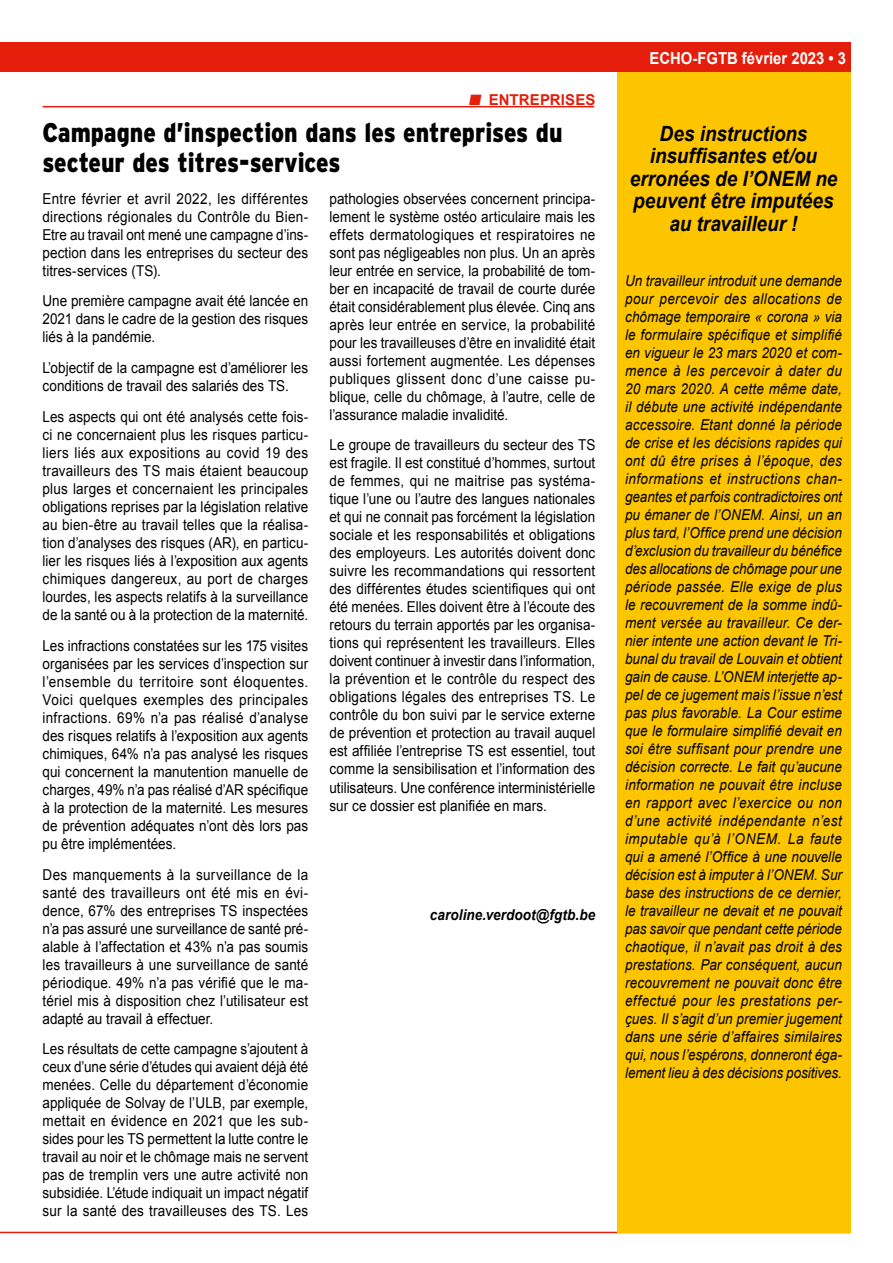
<style>
.page{position:relative;width:893px;height:1263px;background:#fff}
.page>*{position:absolute;margin:0;border:0;box-sizing:border-box;transform-origin:0 0}
.t1{font:900 27px/30px "Interstate";color:#000;scale:.85 1}
.t2{font:italic 700 21px/22.5px "Arial";color:#000;text-align:center;scale:.9 1}
.t3{font:700 16.5px "Arial";color:#fff;scale:.9 1}
.t4{font:15px/18px "Arial";letter-spacing:.005em;color:#000;text-align:justify;scale:.9 1}
.t5{font:italic 15px/18px "Arial";letter-spacing:-.005em;color:#000;text-align:justify;scale:.9 1}
.t6{font:italic 700 15px "Arial";letter-spacing:.005em;color:#000;scale:.9 1}
.t7{font:700 15px "Arial";letter-spacing:.005em;color:#e41e0a}
</style>
<div class="page">
<div style="left:0;top:43px;width:850px;height:29px;background:#e41e0a"></div>
<hr style="left:0;top:1232px;width:850px;height:1px;background:#e41e0a">
<div style="left:617px;top:72px;width:233px;height:1161px;background:#fdc500"></div>
<hr style="left:43px;top:106px;width:551px;height:1px;background:#e41e0a">
<p class="t7" style="left:469px;top:90px;width:128px">■ ENTREPRISES</p>
<h1 class="t1" style="left:43px;top:117px;width:613px">Campagne d’inspection dans les entreprises du secteur des titres-services</h1>
<p class="t4" style="left:43px;top:190px;width:297px">Entre février et avril 2022, les différentes directions régionales du Contrôle du Bien-Etre au travail ont mené une campagne d’ins&shy;pection dans les entreprises du secteur des titres-services (TS).</p>
<p class="t4" style="left:43px;top:292px;width:297px">Une première campagne avait été lancée en 2021 dans le cadre de la gestion des risques liés à la pandémie.</p>
<p class="t4" style="left:43px;top:359px;width:297px">L’objectif de la campagne est d’améliorer les conditions de travail des salariés des TS.</p>
<p class="t4" style="left:43px;top:408px;width:297px">Les aspects qui ont été analysés cette fois&shy;ci ne concernaient plus les risques particu&shy;liers liés aux expositions au covid 19 des travailleurs des TS mais étaient beaucoup plus larges et concernaient les principales obligations reprises par la législation relative au bien-être au travail telles que la réalisa&shy;tion d’analyses des risques (AR), en particu&shy;lier les risques liés à l’exposition aux agents chimiques dangereux, au port de charges lourdes, les aspects relatifs à la surveillance de la santé ou à la protection de la maternité.</p>
<p class="t4" style="left:43px;top:637px;width:297px">Les infractions constatées sur les 175 visites organisées par les services d’inspection sur l’ensemble du territoire sont éloquentes.<br>Voici quelques exemples des principales infractions. 69% n’a pas réalisé d’analyse des risques relatifs à l’exposition aux agents chimiques, 64% n’a pas analysé les risques qui concernent la manutention manuelle de charges, 49% n’a pas réalisé d’AR spécifique à la protection de la maternité. Les mesures de prévention adéquates n’ont dès lors pas pu être implémentées.</p>
<p class="t4" style="left:43px;top:865px;width:297px">Des manquements à la surveillance de la santé des travailleurs ont été mis en évi&shy;dence, 67% des entreprises TS inspectées n’a pas assuré une surveillance de santé pré&shy;alable à l’affectation et 43% n’a pas soumis les travailleurs à une surveillance de santé périodique. 49% n’a pas vérifié que le ma&shy;tériel mis à disposition chez l’utilisateur est adapté au travail à effectuer.</p>
<p class="t4" style="left:43px;top:1040px;width:297px">Les résultats de cette campagne s’ajoutent à ceux d’une série d’études qui avaient déjà été menées. Celle du département d’économie appliquée de Solvay de l’ULB, par exemple, mettait en évidence en 2021 que les sub&shy;sides pour les TS permettent la lutte contre le travail au noir et le chômage mais ne servent pas de tremplin vers une autre activité non subsidiée. L’étude indiquait un impact négatif sur la santé des travailleuses des TS. Les</p>
<p class="t4" style="left:330px;top:190px;width:297px">pathologies observées concernent principa&shy;lement le système ostéo articulaire mais les effets dermatologiques et respiratoires ne sont pas négligeables non plus. Un an après leur entrée en service, la probabilité de tom&shy;ber en incapacité de travail de courte durée était considérablement plus élevée. Cinq ans après leur entrée en service, la probabilité pour les travailleuses d’être en invalidité était aussi fortement augmentée. Les dépenses publiques glissent donc d’une caisse pu&shy;blique, celle du chômage, à l’autre, celle de l’assurance maladie invalidité.</p>
<p class="t4" style="left:330px;top:436px;width:297px">Le groupe de travailleurs du secteur des TS est fragile. Il est constitué d’hommes, surtout de femmes, qui ne maitrise pas systéma&shy;tique l’une ou l’autre des langues nationales et qui ne connait pas forcément la législation sociale et les responsabilités et obligations des employeurs. Les autorités doivent donc suivre les recommandations qui ressortent des différentes études scientifiques qui ont été menées. Elles doivent être à l’écoute des retours du terrain apportés par les organisa&shy;tions qui représentent les travailleurs. Elles doivent continuer à investir dans l’information, la prévention et le contrôle du respect des obligations légales des entreprises TS. Le contrôle du bon suivi par le service externe de prévention et protection au travail auquel est affiliée l’entreprise TS est essentiel, tout comme la sensibilisation et l’information des utilisateurs. Une conférence interministérielle sur ce dossier est planifiée en mars.</p>
<p class="t6" style="left:430px;top:905px;width:185px">caroline.verdoot@fgtb.be</p>
<p class="t3" style="left:649px;top:47px;width:220px">ECHO-FGTB février 2023 • 3</p>
<h2 class="t2" style="left:630px;top:123px;width:232px">Des instructions insuffisantes et/ou erronées de l’ONEM ne peuvent être imputées au travailleur !</h2>
<p class="t5" style="left:625px;top:272px;width:242px">Un travailleur introduit une demande pour percevoir des allocations de chômage temporaire « corona » via le formulaire spécifique et simplifié en vigueur le 23 mars 2020 et com&shy;mence à les percevoir à dater du 20 mars 2020. A cette même date, il débute une activité indépendante accessoire. Etant donné la période de crise et les décisions rapides qui ont dû être prises à l’époque, des informations et instructions chan&shy;geantes et parfois contradictoires ont pu émaner de l’ONEM. Ainsi, un an plus tard, l’Office prend une décision d’exclusion du travailleur du bénéfice des allocations de chômage pour une période passée. Elle exige de plus le recouvrement de la somme indû&shy;ment versée au travailleur. Ce der&shy;nier intente une action devant le Tri&shy;bunal du travail de Louvain et obtient gain de cause. L’ONEM interjette ap&shy;pel de ce jugement mais l’issue n’est pas plus favorable. La Cour estime que le formulaire simplifié devait en soi être suffisant pour prendre une décision correcte. Le fait qu’aucune information ne pouvait être incluse en rapport avec l’exercice ou non d’une activité indépendante n’est imputable qu’à l’ONEM. La faute qui a amené l’Office à une nouvelle décision est à imputer à l’ONEM. Sur base des instructions de ce dernier, le travailleur ne devait et ne pouvait pas savoir que pendant cette période chaotique, il n’avait pas droit à des prestations. Par conséquent, aucun recouvrement ne pouvait donc être effectué pour les prestations per&shy;çues. Il s’agit d’un premier jugement dans une série d’affaires similaires qui, nous l’espérons, donneront éga&shy;lement lieu à des décisions positives.</p>
</div>
